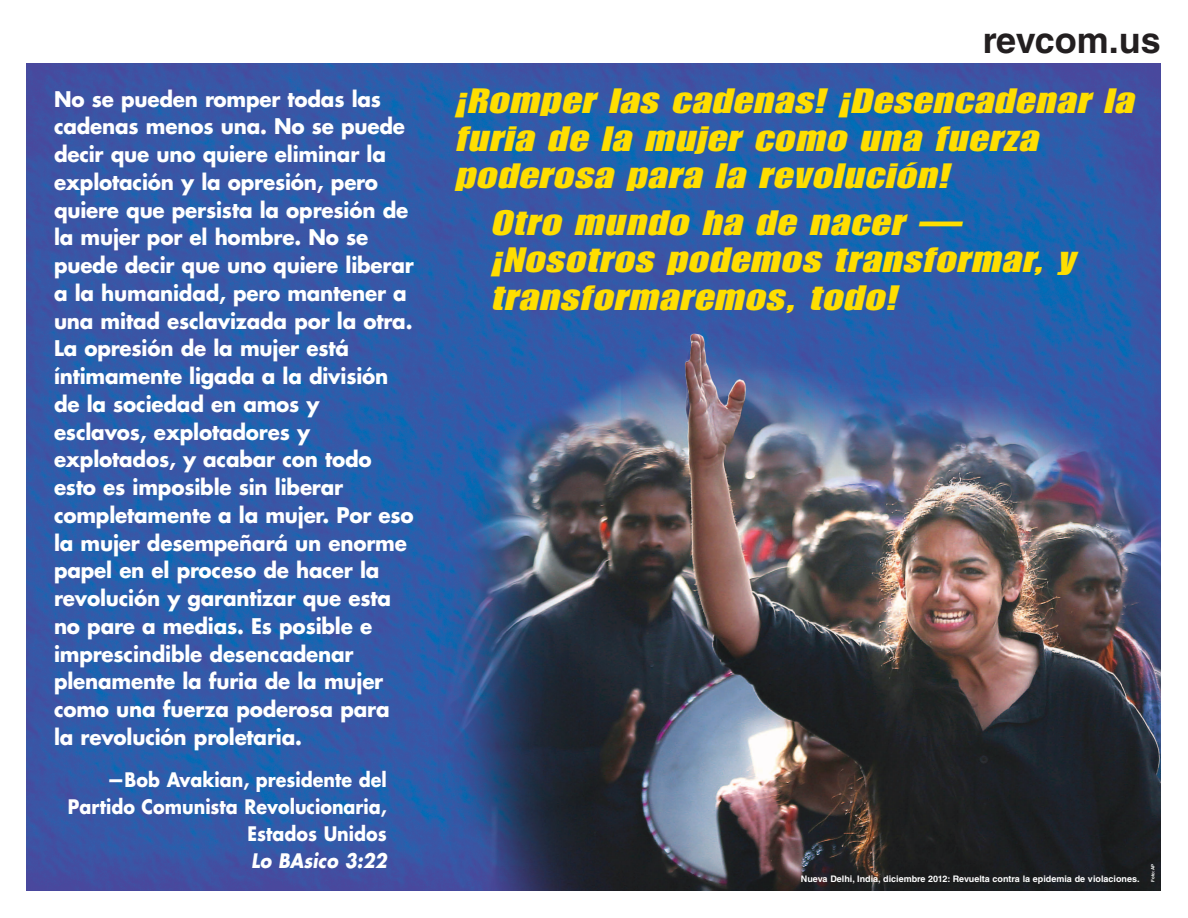
<style>
.page{position:relative;width:1188px;height:918px;background:#fff}
.page>*{position:absolute;margin:0;border:0;box-sizing:border-box;transform-origin:0 0}
.t1{font:700 36px "Helvetica LT Std";letter-spacing:-.005em;color:#231f20}
.t2{font:italic 34.5px/37.5px "Impact LT Std";color:#ffde00;scale:1.25 1}
.t3{font:700 21px/27.8px "Futura";letter-spacing:-.01em;color:#fff;scale:.95 1}
.t4{font:700 19.5px/27px "Futura";color:#fff;text-align:right;scale:.9 1}
.t5{font:italic 700 19.5px "Futura";color:#fff;scale:.9 1}
.t6{font:700 9px "Helvetica LT Std";color:#fff}
.t7{font:700 4.5px "Helvetica LT Std";letter-spacing:-.01em;color:#fff}
</style>
<div class="page">
<img style="left:27px;top:63px;width:1134px;height:828px">
<img style="left:439px;top:256px;width:722px;height:635px">
<p class="t3" style="left:54px;top:85px;width:380px">No se pueden romper todas las cadenas menos una. No se puede decir que uno quiere eliminar la explotación y la opresión, pero quiere que persista la opresión de la mujer por el hombre. No se puede decir que uno quiere liberar a la humanidad, pero mantener a una mitad esclavizada por la otra.<br>La opresión de la mujer está íntimamente ligada a la división de la sociedad en amos y esclavos, explotadores y explotados, y acabar con todo esto es imposible sin liberar completamente a la mujer. Por eso la mujer desempeñará un enorme papel en el proceso de hacer la revolución y garantizar que esta no pare a medias. Es posible e imprescindible desencadenar plenamente la furia de la mujer como una fuerza poderosa para la revolución proletaria.</p>
<p class="t4" style="left:68px;top:766px;width:356px">—Bob Avakian, presidente del<br>Partido Comunista Revolucionaria,<br>Estados Unidos</p>
<p class="t5" style="left:251px;top:848px;width:152px">Lo BAsico 3:22</p>
<h1 class="t1" style="left:983px;top:18px;width:180px">revcom.us</h1>
<h2 class="t2" style="left:454px;top:82px;width:551px">¡Romper las cadenas! ¡Desencadenar la furia de la mujer como una fuerza poderosa para la revolución!</h2>
<h2 class="t2" style="left:491px;top:203px;width:475px">Otro mundo ha de nacer — ¡Nosotros podemos transformar, y transformaremos, todo!</h2>
<p class="t6" style="left:801px;top:873px;width:340px">Nueva Delhi, India, diciembre 2012: Revuelta contra la epidemia de violaciones.</p>
<p class="t7" style="left:1150px;top:882px;width:20px;rotate:-90deg">Foto: AP</p>
</div>
